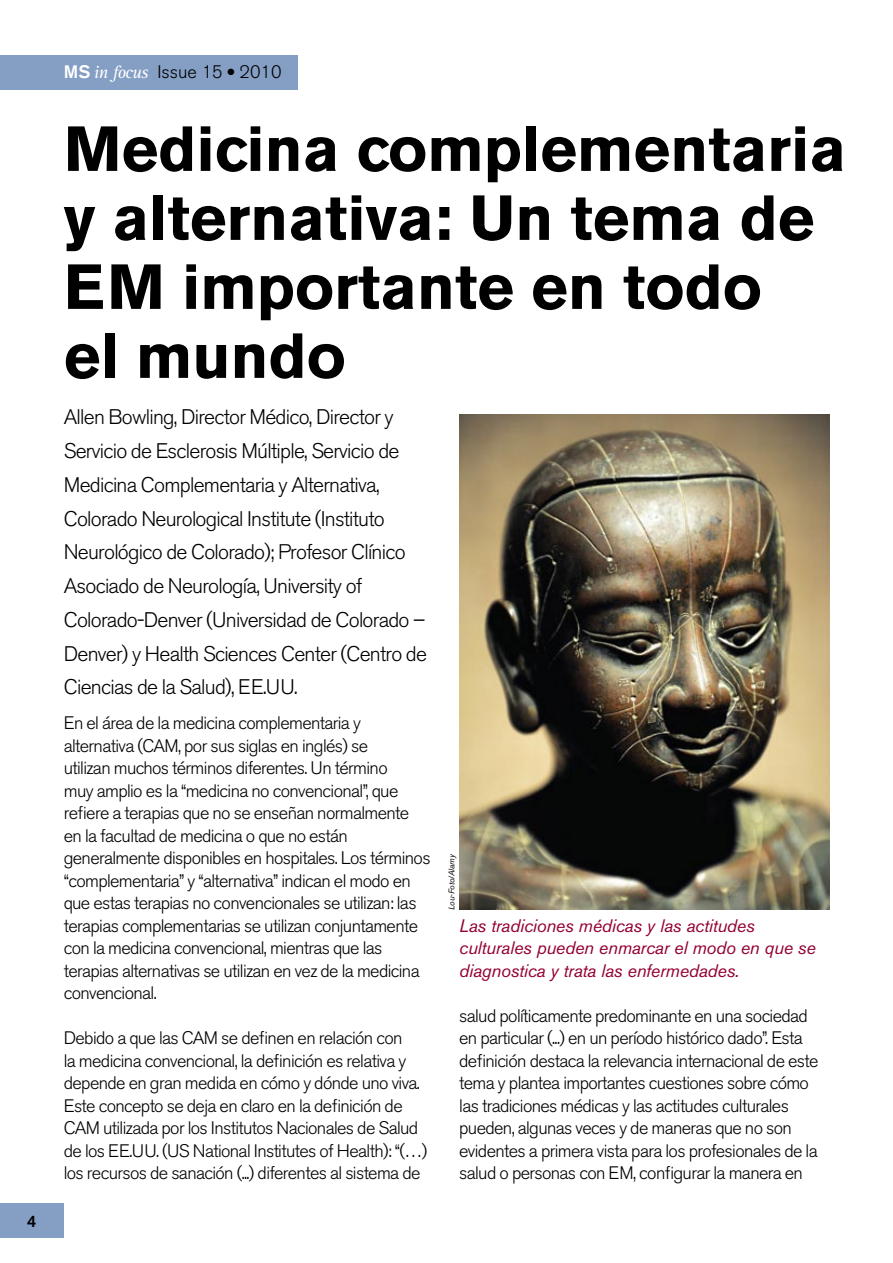
<style>
.page{position:relative;width:893px;height:1263px;background:#fff}
.page>*{position:absolute;margin:0;border:0;box-sizing:border-box;transform-origin:0 0}
.t1{font:700 63px/69px "Akzidenz Grotesk BE";color:#000}
.t2{font:300 21px/33.8px "Akzidenz Grotesk BE";letter-spacing:-.035em;color:#000}
.t3{font:300 18px/22.5px "Akzidenz Grotesk BE";letter-spacing:-.035em;color:#000}
.t4{font:italic 18px/22.5px "Akzidenz Grotesk BE";letter-spacing:-.01em;color:#940031}
.t5{font:300 18px "Akzidenz Grotesk BE";color:#000}
.t6{font:500 16.5px "Akzidenz Grotesk BE";color:#000}
.t7{font:italic 8.25px "Akzidenz Grotesk BE";letter-spacing:-.005em;color:#000}
.s1{font-weight:500;color:#fff}
.s2{font-family:"Rotis Serif";font-weight:400;font-style:italic;color:#fff}
</style>
<div class="page">
<div style="left:0;top:55px;width:298px;height:34px;background:#859ec4"></div>
<div style="left:0;top:1203px;width:64px;height:34px;background:#859ec4"></div>
<img style="left:459px;top:414px;width:370px;height:495px">
<p class="t6" style="left:27px;top:1211px;width:11px">4</p>
<p class="t5" style="left:64px;top:62px;width:219px"><span class="s1">MS</span> <span class="s2">in focus</span> Issue 15 ● 2010</p>
<h1 class="t1" style="left:64px;top:115px;width:784px">Medicina complementaria y alternativa: Un tema de<br>EM importante en todo<br>el mundo</h1>
<p class="t2" style="left:64px;top:401px;width:365px">Allen Bowling, Director Médico, Director y Servicio de Esclerosis Múltiple, Servicio de Medicina Complementaria y Alternativa, Colorado Neurological Institute (Instituto Neurológico de Colorado); Profesor Clínico Asociado de Neurología, University of Colorado-Denver (Universidad de Colorado – Denver) y Health Sciences Center (Centro de Ciencias de la Salud), EE.UU.</p>
<p class="t3" style="left:64px;top:712px;width:368px">En el área de la medicina complementaria y alternativa (CAM, por sus siglas en inglés) se<br>utilizan muchos términos diferentes. Un término<br>muy amplio es la “medicina no convencional”, que refiere a terapias que no se enseñan normalmente en la facultad de medicina o que no están generalmente disponibles en hospitales. Los términos “complementaria” y “alternativa” indican el modo en que estas terapias no convencionales se utilizan: las terapias complementarias se utilizan conjuntamente con la medicina convencional, mientras que las terapias alternativas se utilizan en vez de la medicina convencional.</p>
<p class="t3" style="left:64px;top:1027px;width:365px">Debido a que las CAM se definen en relación con<br>la medicina convencional, la definición es relativa y depende en gran medida en cómo y dónde uno viva.<br>Este concepto se deja en claro en la definición de CAM utilizada por los Institutos Nacionales de Salud de los EE.UU. (US National Institutes of Health): “(…) los recursos de sanación (...) diferentes al sistema de</p>
<p class="t7" style="left:447px;top:910px;width:58px;rotate:-90deg">Lou-Foto/Alamy</p>
<p class="t4" style="left:459px;top:914px;width:358px">Las tradiciones médicas y las actitudes culturales pueden enmarcar el modo en que se diagnostica y trata las enfermedades.</p>
<p class="t3" style="left:459px;top:1004px;width:361px">salud políticamente predominante en una sociedad en particular (...) en un período histórico dado”. Esta definición destaca la relevancia internacional de este tema y plantea importantes cuestiones sobre cómo las tradiciones médicas y las actitudes culturales pueden, algunas veces y de maneras que no son evidentes a primera vista para los profesionales de la salud o personas con EM, configurar la manera en</p>
</div>
